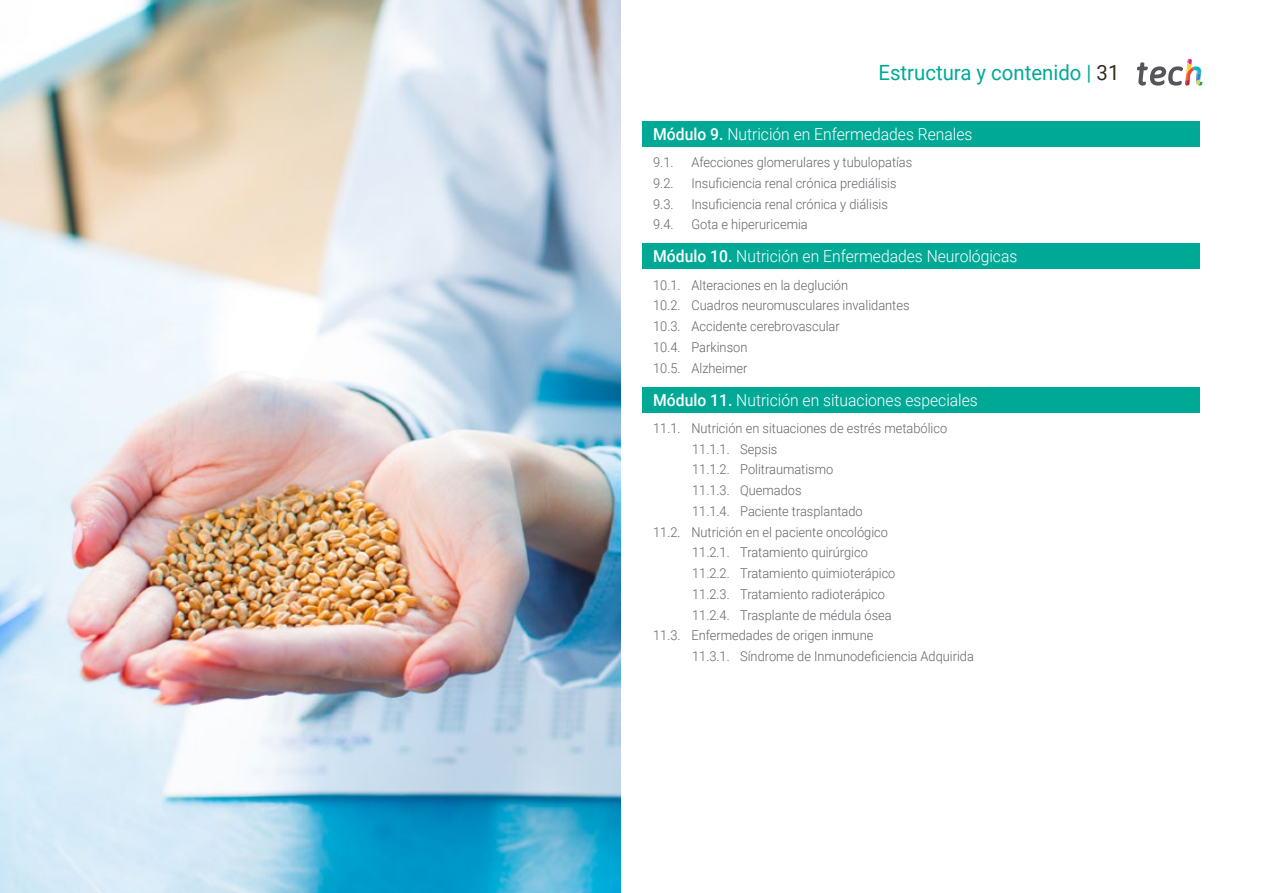
<style>
.page{position:relative;width:1263px;height:893px;background:#fff}
.page>*{position:absolute;margin:0;border:0;box-sizing:border-box;transform-origin:0 0}
.t1{font:21px "Roboto";color:#00a996}
.t2{font:300 16.5px "Roboto";color:#fff;scale:.95 1}
.t3{font:300 13.5px/20.7px "Roboto";color:#61646a;scale:.95 1}
.s1{color:#312e20}
.s2{font-weight:500}
</style>
<div class="page">
<img style="left:0;top:0;width:621px;height:893px">
<div style="left:642px;top:121px;width:557px;height:25px;background:#00a996"></div>
<div style="left:642px;top:244px;width:557px;height:25px;background:#00a996"></div>
<div style="left:642px;top:387px;width:557px;height:25px;background:#00a996"></div>
<svg style="left:1137px;top:59px;width:65px;height:27px"></svg>
<h1 class="t1" style="left:878px;top:57px;width:242px">Estructura y contenido | <span class="s1">31</span></h1>
<p class="t2" style="left:653px;top:123px;width:338px"><span class="s2">Módulo 9.</span> Nutrición en Enfermedades Renales</p>
<p class="t3" style="left:653px;top:151px;width:23px">9.1.</p>
<p class="t3" style="left:691px;top:151px;width:234px">Afecciones glomerulares y tubulopatías</p>
<p class="t3" style="left:653px;top:172px;width:23px">9.2.</p>
<p class="t3" style="left:691px;top:172px;width:217px">Insuficiencia renal crónica prediálisis</p>
<p class="t3" style="left:653px;top:193px;width:23px">9.3.</p>
<p class="t3" style="left:691px;top:193px;width:208px">Insuficiencia renal crónica y diálisis</p>
<p class="t3" style="left:653px;top:214px;width:23px">9.4.</p>
<p class="t3" style="left:691px;top:214px;width:124px">Gota e hiperuricemia</p>
<p class="t2" style="left:653px;top:245px;width:385px"><span class="s2">Módulo 10.</span> Nutrición en Enfermedades Neurológicas</p>
<p class="t3" style="left:653px;top:274px;width:271px">10.1. Alteraciones en la deglución<br>10.2. Cuadros neuromusculares invalidantes<br>10.3. Accidente cerebrovascular<br>10.4. Parkinson<br>10.5. Alzheimer</p>
<p class="t2" style="left:653px;top:388px;width:343px"><span class="s2">Módulo 11.</span> Nutrición en situaciones especiales</p>
<p class="t3" style="left:653px;top:417px;width:311px">11.1. Nutrición en situaciones de estrés metabólico</p>
<p class="t3" style="left:692px;top:438px;width:91px">11.1.1. Sepsis</p>
<p class="t3" style="left:692px;top:459px;width:150px">11.1.2. Politraumatismo</p>
<p class="t3" style="left:692px;top:479px;width:117px">11.1.3. Quemados</p>
<p class="t3" style="left:692px;top:500px;width:181px">11.1.4. Paciente trasplantado</p>
<p class="t3" style="left:653px;top:521px;width:249px">11.2. Nutrición en el paciente oncológico</p>
<p class="t3" style="left:692px;top:542px;width:186px">11.2.1. Tratamiento quirúrgico</p>
<p class="t3" style="left:692px;top:562px;width:215px">11.2.2. Tratamiento quimioterápico</p>
<p class="t3" style="left:692px;top:583px;width:205px">11.2.3. Tratamiento radioterápico</p>
<p class="t3" style="left:692px;top:604px;width:211px">11.2.4. Trasplante de médula ósea</p>
<p class="t3" style="left:653px;top:625px;width:233px">11.3. Enfermedades de origen inmune</p>
<p class="t3" style="left:692px;top:645px;width:298px">11.3.1. Síndrome de Inmunodeficiencia Adquirida</p>
</div>
